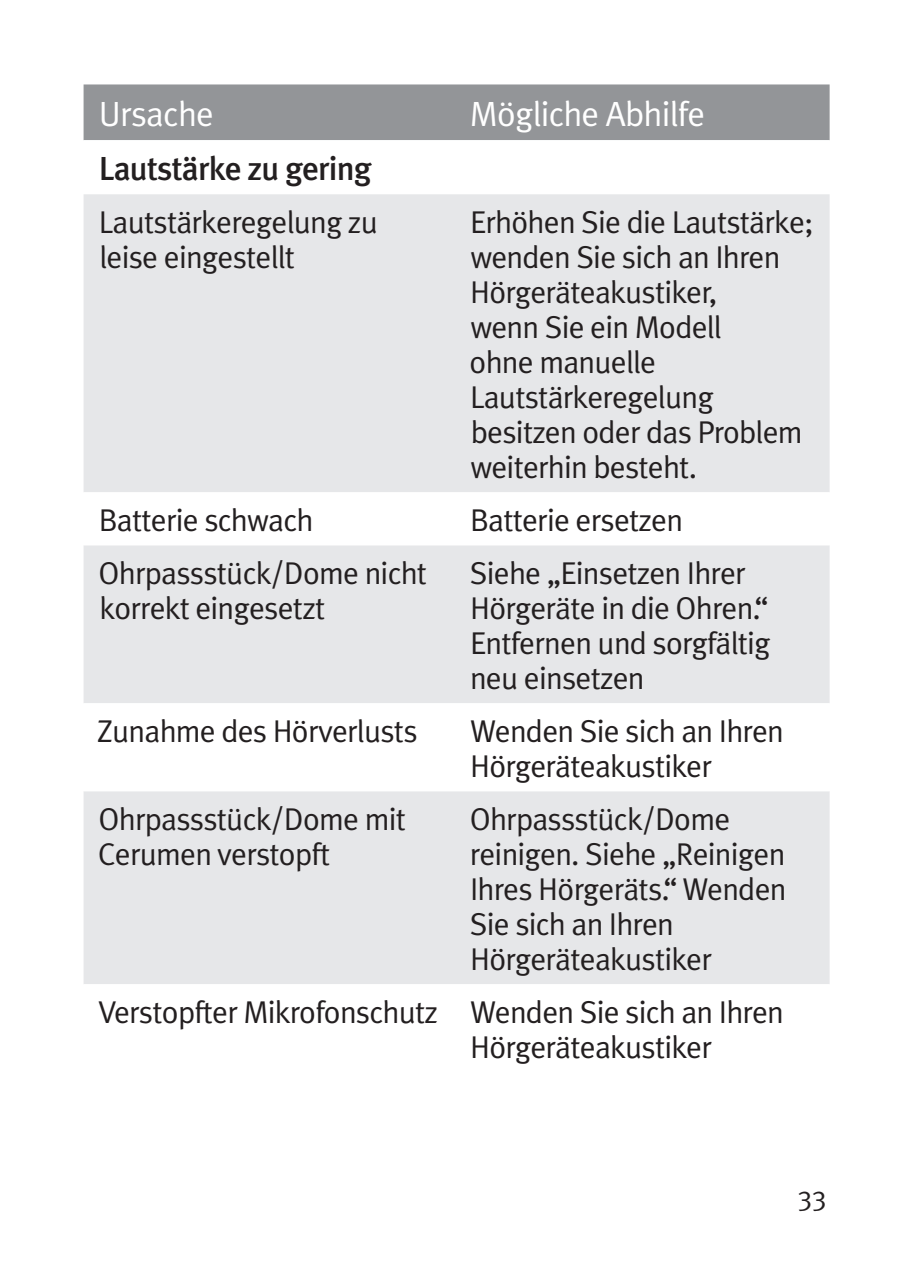
<style>
.page{position:relative;width:917px;height:1261px;background:#fff}
.page>*{position:absolute;margin:0;border:0;box-sizing:border-box;transform-origin:0 0}
.cover_copy{font:35px "Meta Plus Normal";letter-spacing:-.02em;color:#fff}
.troubleshooting_guid{font:500 33.25px "Meta Plus";letter-spacing:-.025em;color:#231f20}
.troubleshooting_text{font:31.5px/35px "Meta Plus Normal";letter-spacing:-.025em;color:#231f20}
.t1{font:28px "Meta Plus Normal";color:#231f20}
</style>
<div class="page">
<div style="left:84px;top:84px;width:745px;height:56px;background:#939598"></div>
<div style="left:84px;top:194px;width:745px;height:298px;background:#e6e7e9"></div>
<svg style="left:84px;top:545px;width:745px;height:439px;fill:#e6e7e9"></svg>
<p class="cover_copy" style="left:99px;top:94px;width:117px">Ursache</p>
<p class="cover_copy" style="left:469px;top:94px;width:237px">Mögliche Abhilfe</p>
<p class="troubleshooting_guid" style="left:99px;top:149px;width:274px">Lautstärke zu gering</p>
<p class="troubleshooting_text" style="left:99px;top:204px;width:280px">Lautstärkeregelung zu leise eingestellt</p>
<p class="troubleshooting_text" style="left:469px;top:204px;width:345px">Erhöhen Sie die Lautstärke; wenden Sie sich an Ihren<br>Hörgeräteakustiker,<br>wenn Sie ein Modell<br>ohne manuelle<br>Lautstärkeregelung besitzen oder das Problem weiterhin besteht.</p>
<p class="troubleshooting_text" style="left:99px;top:502px;width:216px">Batterie schwach</p>
<p class="troubleshooting_text" style="left:470px;top:502px;width:214px">Batterie ersetzen</p>
<p class="troubleshooting_text" style="left:98px;top:555px;width:330px">Ohrpassstück/Dome nicht korrekt eingesetzt</p>
<p class="troubleshooting_text" style="left:469px;top:555px;width:302px">Siehe „Einsetzen Ihrer<br>Hörgeräte in die Ohren.“<br>Entfernen und sorgfältig neu einsetzen</p>
<p class="troubleshooting_text" style="left:97px;top:713px;width:322px">Zunahme des Hörverlusts</p>
<p class="troubleshooting_text" style="left:470px;top:713px;width:315px">Wenden Sie sich an Ihren<br>Hörgeräteakustiker</p>
<p class="troubleshooting_text" style="left:98px;top:801px;width:309px">Ohrpassstück/Dome mit<br>Cerumen verstopft</p>
<p class="troubleshooting_text" style="left:469px;top:801px;width:318px">Ohrpassstück/Dome reinigen. Siehe „Reinigen<br>Ihres Hörgeräts.“ Wenden<br>Sie sich an Ihren<br>Hörgeräteakustiker</p>
<p class="troubleshooting_text" style="left:98px;top:994px;width:341px">Verstopfter Mikrofonschutz</p>
<p class="troubleshooting_text" style="left:470px;top:994px;width:315px">Wenden Sie sich an Ihren<br>Hörgeräteakustiker</p>
<p class="t1" style="left:797px;top:1180px;width:31px">33</p>
</div>
